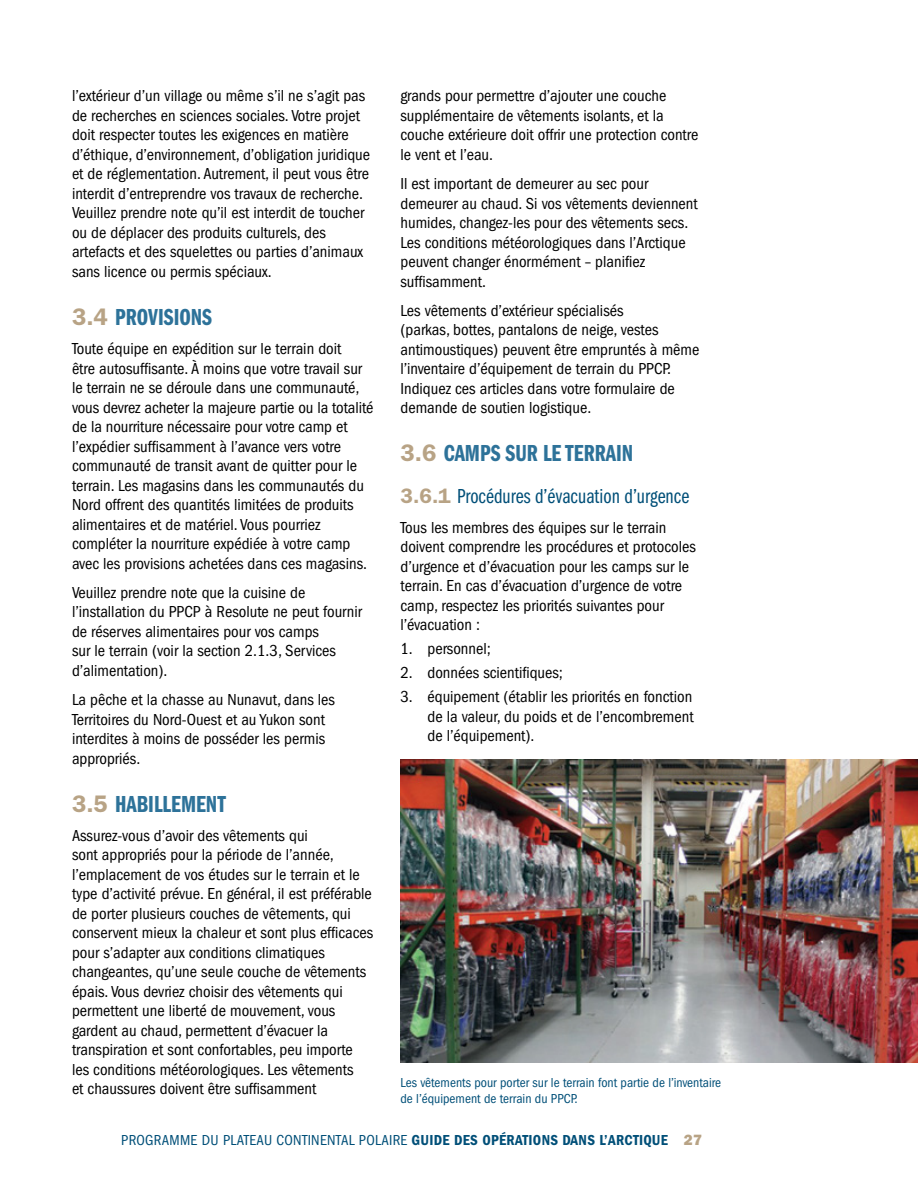
<style>
.page{position:relative;width:918px;height:1188px;background:#fff}
.page>*{position:absolute;margin:0;border:0;box-sizing:border-box;transform-origin:0 0}
.t1{font:24px "ITC Franklin Gothic Std Dm Cp";color:#2d7299}
.t2{font:21px "ITC Franklin Gothic Std Bk Cp";color:#004f78}
.t3{font:condensed 16.5px/19.5px "ITC Franklin Gothic Std";color:#000}
.t4{font:condensed 15px "ITC Franklin Gothic Std";letter-spacing:.02em;color:#004f78}
.t5{font:condensed 13.5px/16.2px "ITC Franklin Gothic Std";color:#004f78}
.s1{font-family:"ITC Franklin Gothic Std";font-weight:600;color:#b8a385}
.s2{font-family:"ITC Franklin Gothic Std Dm Cd";font-stretch:normal}
.s3{font-family:"ITC Franklin Gothic Std Hvy";font-stretch:normal;color:#b8a385}
</style>
<div class="page">
<img style="left:400px;top:760px;width:518px;height:303px">
<p class="t3" style="left:72px;top:86px;width:300px">l’extérieur d’un village ou même s’il ne s’agit pas de recherches en sciences sociales. Votre projet doit respecter toutes les exigences en matière d’éthique, d’environnement, d’obligation juridique et de réglementation. Autrement, il peut vous être interdit d’entreprendre vos travaux de recherche.<br>Veuillez prendre note qu’il est interdit de toucher ou de déplacer des produits culturels, des artefacts et des squelettes ou parties d’animaux sans licence ou permis spéciaux.</p>
<h3 class="t1" style="left:72px;top:304px;width:142px"><span class="s1">3.4</span> PROVISIONS</h3>
<p class="t3" style="left:72px;top:339px;width:303px">Toute équipe en expédition sur le terrain doit<br>être autosuffisante. À moins que votre travail sur le terrain ne se déroule dans une communauté, vous devrez acheter la majeure partie ou la totalité de la nourriture nécessaire pour votre camp et l’expédier suffisamment à l’avance vers votre communauté de transit avant de quitter pour le terrain. Les magasins dans les communautés du Nord offrent des quantités limitées de produits alimentaires et de matériel. Vous pourriez compléter la nourriture expédiée à votre camp avec les provisions achetées dans ces magasins.</p>
<p class="t3" style="left:72px;top:583px;width:291px">Veuillez prendre note que la cuisine de l’installation du PPCP à Resolute ne peut fournir de réserves alimentaires pour vos camps<br>sur le terrain (voir la section 2.1.3, Services d’alimentation).</p>
<p class="t3" style="left:72px;top:690px;width:265px">La pêche et la chasse au Nunavut, dans les Territoires du Nord-Ouest et au Yukon sont interdites à moins de posséder les permis appropriés.</p>
<h3 class="t1" style="left:72px;top:790px;width:156px"><span class="s1">3.5</span> HABILLEMENT</h3>
<p class="t3" style="left:72px;top:826px;width:303px">Assurez-vous d’avoir des vêtements qui<br>sont appropriés pour la période de l’année, l’emplacement de vos études sur le terrain et le type d’activité prévue. En général, il est préférable de porter plusieurs couches de vêtements, qui conservent mieux la chaleur et sont plus efficaces pour s’adapter aux conditions climatiques changeantes, qu’une seule couche de vêtements épais. Vous devriez choisir des vêtements qui permettent une liberté de mouvement, vous gardent au chaud, permettent d’évacuer la transpiration et sont confortables, peu importe les conditions météorologiques. Les vêtements<br>et chaussures doivent être suffisamment</p>
<p class="t3" style="left:400px;top:86px;width:299px">grands pour permettre d’ajouter une couche supplémentaire de vêtements isolants, et la couche extérieure doit offrir une protection contre le vent et l’eau.</p>
<p class="t3" style="left:400px;top:174px;width:299px">Il est important de demeurer au sec pour demeurer au chaud. Si vos vêtements deviennent humides, changez-les pour des vêtements secs.<br>Les conditions météorologiques dans l’Arctique peuvent changer énormément – planifiez suffisamment.</p>
<p class="t3" style="left:400px;top:301px;width:300px">Les vêtements d’extérieur spécialisés<br>(parkas, bottes, pantalons de neige, vestes antimoustiques) peuvent être empruntés à même l’inventaire d’équipement de terrain du PPCP.<br>Indiquez ces articles dans votre formulaire de demande de soutien logistique.</p>
<h3 class="t1" style="left:400px;top:440px;width:234px"><span class="s1">3.6</span> CAMPS SUR LE TERRAIN</h3>
<h4 class="t2" style="left:400px;top:485px;width:290px"><span class="s1">3.6.1</span> Procédures d’évacuation d’urgence</h4>
<p class="t3" style="left:400px;top:518px;width:297px">Tous les membres des équipes sur le terrain doivent comprendre les procédures et protocoles d’urgence et d’évacuation pour les camps sur le terrain. En cas d’évacuation d’urgence de votre camp, respectez les priorités suivantes pour l’évacuation :</p>
<p class="t3" style="left:400px;top:639px;width:92px">1. personnel;</p>
<p class="t3" style="left:400px;top:663px;width:164px">2. données scientifiques;</p>
<p class="t3" style="left:428px;top:687px;width:268px;text-align:justify;text-indent:-27px">3. équipement (établir les priorités en fonction de la valeur, du poids et de l’encombrement de l’équipement).</p>
<p class="t5" style="left:400px;top:1074px;width:322px">Les vêtements pour porter sur le terrain font partie de l’inventaire de l’équipement de terrain du PPCP.</p>
<p class="t4" style="left:121px;top:1131px;width:582px">PROGRAMME DU PLATEAU CONTINENTAL POLAIRE <span class="s2">GUIDE DES OPÉRATIONS DANS L’ARCTIQUE</span> <span class="s3">27</span></p>
</div>
